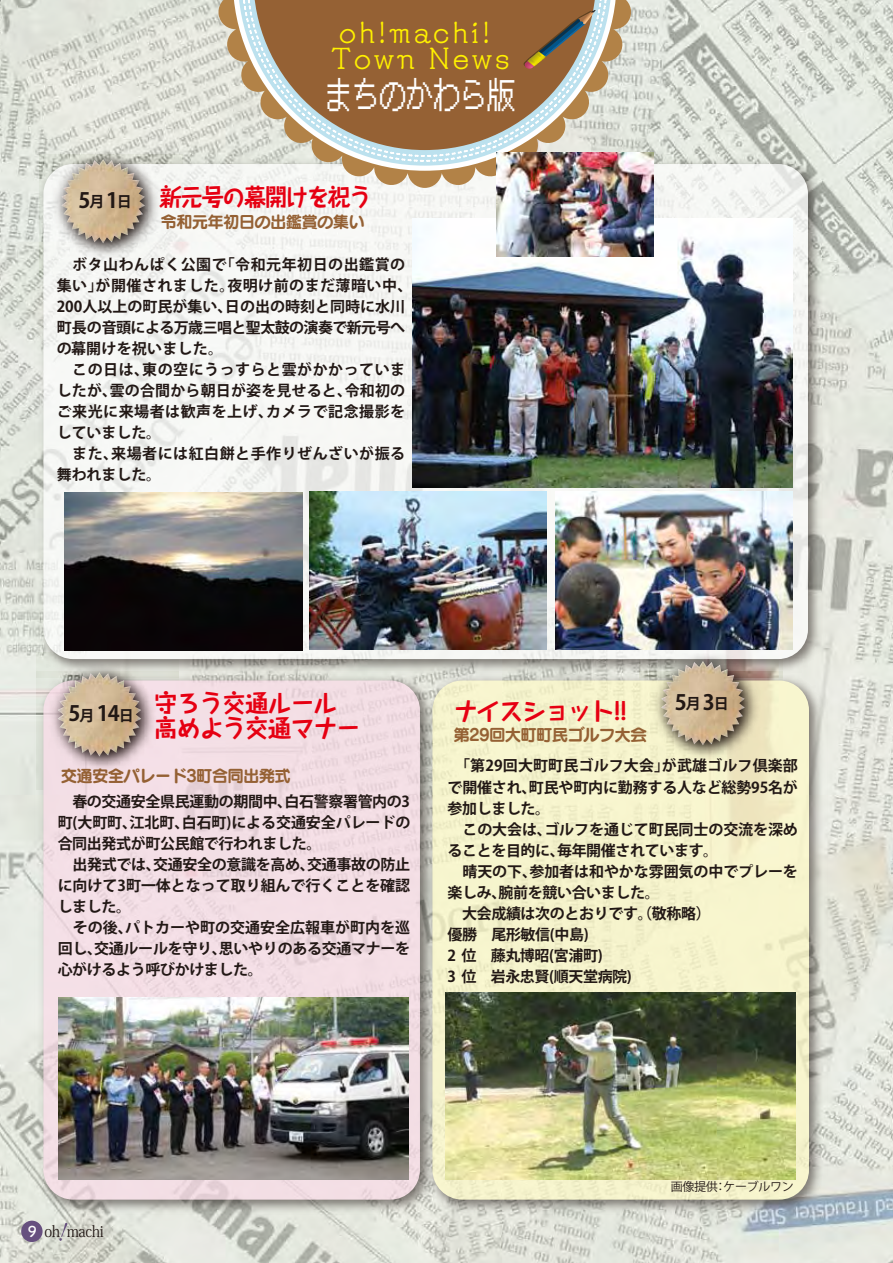
<style>
.page{position:relative;width:893px;height:1263px;background:#fff}
.page>*{position:absolute;margin:0;border:0;box-sizing:border-box;transform-origin:0 0}
.t1{font:35.4px "Dot Gothic 16 Std M";letter-spacing:-.05em;color:#fff;scale:.8 1}
.t2{font:25.5px/25.5px "New Cinema A Std D";letter-spacing:.09em;color:#fff100;text-align:center}
.t3{font:700 24px/25.5px "Taka Hand";letter-spacing:-.05em;color:#e60012}
.t4{font:700 24px "Taka Hand";letter-spacing:-.07em;color:#e60012;scale:.94 1}
.t5{font:700 21px "Koz Go Pro";color:#221815}
.t6{font:16.5px "Seurat Pro B";letter-spacing:-.05em;color:#956134}
.t7{font:15.75px "Koz Min Pr 6 N";letter-spacing:-.025em;color:#221815;scale:.9 1}
.t8{font:700 15px/21px "Koz Go Pro";letter-spacing:-.005em;color:#221815}
.t9{font:700 15px/21px "Koz Go Pro";letter-spacing:.03em;color:#221815}
.t10{font:12px "Koz Go Pro";letter-spacing:-.025em;color:#221815}
.s1{font-size:15px}
.s2{font-family:"Tsuku B Rd Gothic Std B";font-size:15px;color:#fff}
</style>
<div class="page">
<img style="left:0;top:0;width:893px;height:1263px">
<img style="left:34px;top:154px;width:794px;height:518px">
<div style="left:43px;top:164px;width:765px;height:495px;background:linear-gradient(to bottom,#f6f7f5,#edeeeb);border-radius:30px"></div>
<img style="left:34px;top:672px;width:389px;height:547px">
<div style="left:43px;top:680px;width:377px;height:519px;background:#f3dee5;border-radius:30px"></div>
<img style="left:423px;top:672px;width:405px;height:547px">
<div style="left:432px;top:680px;width:377px;height:519px;background:#f6f4cd;border-radius:30px"></div>
<img style="left:310px;top:492px;width:237px;height:158px">
<img style="left:555px;top:492px;width:238px;height:158px">
<img style="left:58px;top:998px;width:351px;height:181px">
<img style="left:65px;top:492px;width:237px;height:159px">
<img style="left:445px;top:992px;width:350px;height:187px">
<img style="left:413px;top:219px;width:379px;height:268px">
<svg style="left:216px;top:0;width:418px;height:188px"></svg>
<svg style="left:233px;top:0;width:384px;height:171px"></svg>
<svg style="left:238px;top:0;width:374px;height:166px"></svg>
<svg style="left:242px;top:0;width:366px;height:162px;background:#a88766"></svg>
<svg style="left:524px;top:10px;width:72px;height:59px;background:#917759"></svg>
<img style="left:36px;top:653px;width:143px;height:136px">
<img style="left:58px;top:672px;width:83px;height:84px">
<img style="left:640px;top:642px;width:142px;height:136px">
<img style="left:661px;top:661px;width:84px;height:84px">
<img style="left:40px;top:140px;width:142px;height:136px">
<img style="left:61px;top:159px;width:84px;height:84px">
<img style="left:497px;top:153px;width:156px;height:104px">
<svg style="left:59px;top:1223px;width:9px;height:18px"></svg>
<div style="left:21px;top:1221px;width:22px;height:21px;background:#67507f;border-radius:50%"></div>
<p class="t5" style="left:79px;top:187px;width:55px">5<span class="s1">月</span>1<span class="s1">日</span></p>
<p class="t2" style="left:331px;top:17px;width:179px">oh!machi!<br>Town News</p>
<p class="t1" style="left:324px;top:72px;width:240px">まちのかわら版</p>
<p class="t4" style="left:159px;top:181px;width:227px">新元号の幕開けを祝う</p>
<p class="t6" style="left:160px;top:210px;width:206px">令和元年初日の出鑑賞の集い</p>
<p class="t9" style="left:57px;top:255px;width:357px">　ボタ山わんぱく公園で「令和元年初日の出鑑賞の集い」が開催されました。夜明け前のまだ薄暗い中、<br>200人以上の町民が集い、日の出の時刻と同時に水川町長の音頭による万歳三唱と聖太鼓の演奏で新元号への幕開けを祝いました。<br>　この日は、東の空にうっすらと雲がかかっていましたが、雲の合間から朝日が姿を見せると、令和初のご来光に来場者は歓声を上げ、カメラで記念撮影をしていました。<br>　また、来場者には紅白餅と手作りぜんざいが振る舞われました。</p>
<p class="t3" style="left:154px;top:688px;width:208px">守ろう交通ルール高めよう交通マナー</p>
<p class="t6" style="left:61px;top:764px;width:232px">交通安全パレード3町合同出発式</p>
<p class="t5" style="left:675px;top:689px;width:55px">5<span class="s1">月</span> 3<span class="s1">日</span></p>
<p class="t5" style="left:68px;top:700px;width:67px">5<span class="s1">月</span> 14<span class="s1">日</span></p>
<p class="t3" style="left:454px;top:697px;width:175px">ナイスショット!!</p>
<p class="t6" style="left:454px;top:723px;width:195px">第29回大町町民ゴルフ大会</p>
<p class="t8" style="left:447px;top:756px;width:352px">　「第29回大町町民ゴルフ大会」が武雄ゴルフ倶楽部で開催され、町民や町内に勤務する人など総勢95名が参加しました。<br>　この大会は、ゴルフを通じて町民同士の交流を深めることを目的に、毎年開催されています。<br>　晴天の下、参加者は和やかな雰囲気の中でプレーを楽しみ、腕前を競い合いました。<br>　大会成績は次のとおりです。（敬称略）<br>優勝　尾形敏信(中島)<br>2 位　藤丸博昭(宮浦町)<br>3 位　岩永忠賢(順天堂病院)</p>
<p class="t8" style="left:58px;top:792px;width:354px">　春の交通安全県民運動の期間中、白石警察署管内の3町(大町町、江北町、白石町)による交通安全パレードの合同出発式が町公民館で行われました。<br>　出発式では、交通安全の意識を高め、交通事故の防止に向けて3町一体となって取り組んで行くことを確認しました。<br>　その後、パトカーや町の交通安全広報車が町内を巡回し、交通ルールを守り、思いやりのある交通マナーを心がけるよう呼びかけました。</p>
<p class="t7" style="left:28px;top:1222px;width:86px"><span class="s2">9</span> oh machi</p>
<p class="t10" style="left:671px;top:1179px;width:124px">画像提供：ケーブルワン</p>
</div>
